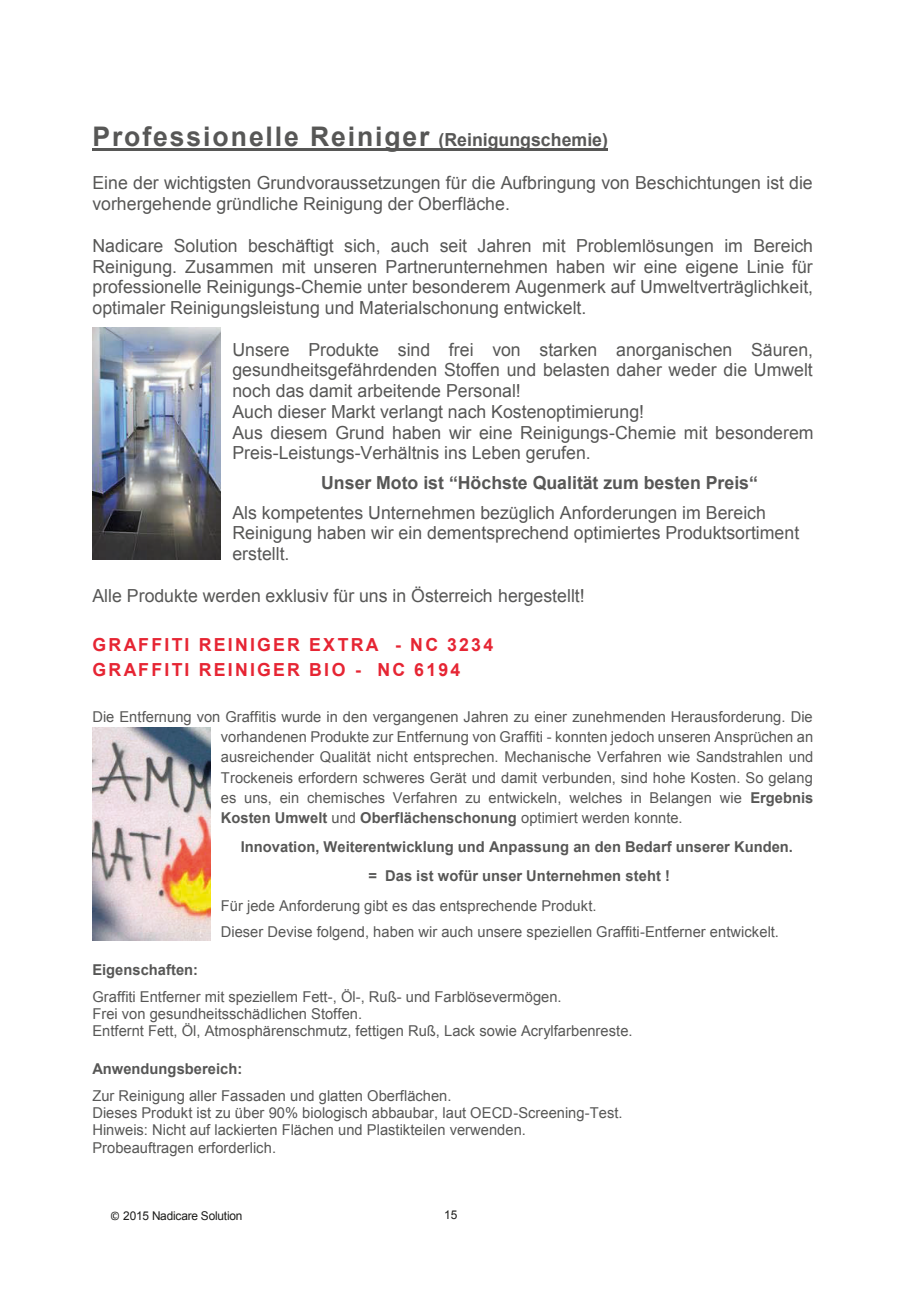
<style>
.page{position:relative;width:906px;height:1289px;background:#fff}
.page>*{position:absolute;margin:0;border:0;box-sizing:border-box;transform-origin:0 0}
.t1{font:700 27px "Arial";letter-spacing:.07em;color:#575756}
.t2{font:18px/20.7px "Arial";color:#575756}
.t3{font:700 18px/24.6px "Arial";letter-spacing:.125em;color:#e62533}
.t4{font:700 18px "Arial";color:#575756}
.t5{font:15px/20.2px "Arial";color:#575756}
.t6{font:700 15px/29.4px "Arial";color:#575756;text-align:center}
.t7{font:12px "Arial";letter-spacing:-.02em;color:#1d1d1b}
.s1{font-size:18px}
.s2{font-weight:700}
.s3{font-family:"Calibri"}
</style>
<div class="page">
<hr style="left:92px;top:148px;width:516px;height:2px;background:#575756">
<img style="left:93px;top:328px;width:128px;height:232px">
<img style="left:92px;top:728px;width:118px;height:212px">
<h1 class="t1" style="left:92px;top:117px;width:517px">Professionelle Reiniger <span class="s1">(Reinigungschemie)</span></h1>
<p class="t2" style="left:92px;top:173px;width:721px">Eine der wichtigsten Grundvoraussetzungen für die Aufbringung von Beschichtungen ist die vorhergehende gründliche Reinigung der Oberfläche.</p>
<p class="t2" style="left:92px;top:235px;width:722px;text-align:justify">Nadicare Solution beschäftigt sich, auch seit Jahren mit Problemlösungen im Bereich Reinigung. Zusammen mit unseren Partnerunternehmen haben wir eine eigene Linie für professionelle Reinigungs-Chemie unter besonderem Augenmerk auf Umweltverträglichkeit, optimaler Reinigungsleistung und Materialschonung entwickelt.</p>
<p class="t2" style="left:232px;top:339px;width:582px">Unsere Produkte sind frei von starken anorganischen Säuren, gesundheitsgefährdenden Stoffen und belasten daher weder die Umwelt noch das damit arbeitende Personal!<br>Auch dieser Markt verlangt nach Kostenoptimierung!<br>Aus diesem Grund haben wir eine Reinigungs-Chemie mit besonderem Preis-Leistungs-Verhältnis ins Leben gerufen.</p>
<p class="t4" style="left:321px;top:470px;width:438px">Unser Moto ist “Höchste Qualität zum besten Preis“</p>
<p class="t2" style="left:232px;top:502px;width:568px">Als kompetentes Unternehmen bezüglich Anforderungen im Bereich<br>Reinigung haben wir ein dementsprechend optimiertes Produktsortiment erstellt.</p>
<p class="t2" style="left:92px;top:585px;width:494px">Alle Produkte werden exklusiv für uns in Österreich hergestellt!</p>
<p class="t3" style="left:92px;top:633px;width:402px">GRAFFITI REINIGER EXTRA - NC 3234<br>GRAFFITI REINIGER BIO - NC 6194</p>
<p class="t5" style="left:221px;top:706px;width:594px;text-align:justify;text-indent:-128px">Die Entfernung von Graffitis wurde in den vergangenen Jahren zu einer zunehmenden Herausforderung. Die vorhandenen Produkte zur Entfernung von Graffiti - konnten jedoch unseren Ansprüchen an ausreichender Qualität nicht entsprechen. Mechanische Verfahren wie Sandstrahlen und Trockeneis erfordern schweres Gerät und damit verbunden, sind hohe Kosten. So gelang es uns, ein chemisches Verfahren zu entwickeln, welches in Belangen wie <span class="s2">Ergebnis Kosten Umwelt</span> und <span class="s2">Oberflächenschonung</span> optimiert werden konnte.</p>
<p class="t6" style="left:241px;top:832px;width:554px">Innovation, Weiterentwicklung und Anpassung an den Bedarf unserer Kunden. = Das ist wofür unser Unternehmen steht !</p>
<p class="t5" style="left:221px;top:892px;width:559px;line-height:26.2px">Für jede Anforderung gibt es das entsprechende Produkt.<br>Dieser Devise folgend, haben wir auch unsere speziellen Graffiti-Entferner entwickelt.</p>
<p class="t6" style="left:92px;top:955px;width:107px">Eigenschaften:</p>
<p class="t5" style="left:92px;top:987px;width:541px;line-height:17.2px">Graffiti Entferner mit speziellem Fett-, Öl-, Ruß- und Farblösevermögen.<br>Frei von gesundheitsschädlichen Stoffen.<br>Entfernt Fett, Öl, Atmosphärenschmutz, fettigen Ruß, Lack sowie Acrylfarbenreste.</p>
<p class="t6" style="left:92px;top:1054px;width:151px">Anwendungsbereich:</p>
<p class="t5" style="left:92px;top:1086px;width:532px;line-height:17.2px">Zur Reinigung aller Fassaden und glatten Oberflächen.<br>Dieses Produkt ist zu über 90% biologisch abbaubar, laut OECD-Screening-Test.<br>Hinweis: Nicht auf lackierten Flächen und Plastikteilen verwenden.<br>Probeauftragen erforderlich.</p>
<p class="t7" style="left:110px;top:1207px;width:134px"><span class="s3">©</span> 2015 Nadicare Solution</p>
<p class="t7" style="left:444px;top:1206px;width:15px">15</p>
</div>
